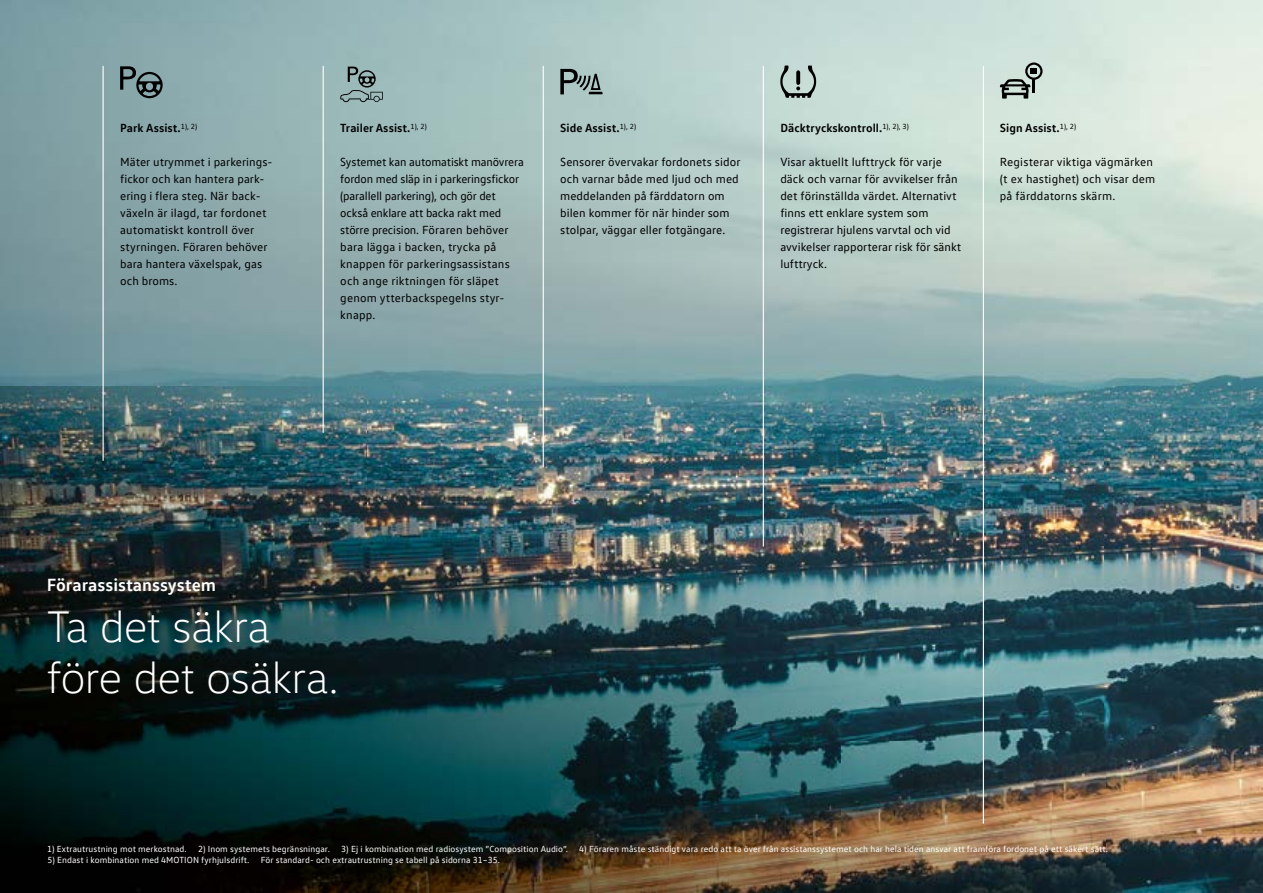
<style>
.page{position:relative;width:1263px;height:893px;background:#fff}
.page>*{position:absolute;margin:0;border:0;box-sizing:border-box;transform-origin:0 0}
.t1{font:300 45px/51px "VW Head";letter-spacing:-.015em;color:#fff}
.t2{font:700 18px "VW Text";color:#fff}
.t3{font:12px/17px "VW Text";letter-spacing:.005em;color:#000}
.t4{font:700 12px "VW Text";letter-spacing:.005em;color:#000}
.t5{font:9px "VW Text";letter-spacing:.005em;color:#fff}
</style>
<div class="page">
<img style="left:0;top:0;width:1263px;height:893px">
<svg style="left:120px;top:66px;width:43px;height:32px"></svg>
<svg style="left:1000px;top:63px;width:42px;height:36px;background:#939f99"></svg>
<svg style="left:340px;top:67px;width:43px;height:35px;background:#7c9494"></svg>
<svg style="left:560px;top:69px;width:43px;height:25px"></svg>
<svg style="left:780px;top:66px;width:36px;height:32px"></svg>
<hr style="left:103px;top:66px;width:1px;height:395px;background:#fff">
<hr style="left:763px;top:66px;width:1px;height:480px;background:#fff">
<hr style="left:323px;top:66px;width:1px;height:367px;background:#fff">
<hr style="left:543px;top:66px;width:1px;height:401px;background:#fff">
<hr style="left:983px;top:66px;width:1px;height:757px;background:#fff">
<p class="t4" style="left:120px;top:120px;width:79px">Park Assist.<sup>1),</sup> <sup>2)</sup></p>
<p class="t3" style="left:120px;top:153px;width:154px">Mäter utrymmet i parkerings&shy;fickor och kan hantera park&shy;ering i flera steg. När back&shy;växeln är ilagd, tar fordonet auto matiskt kontroll över styrningen. Föraren behöver bara hantera växelspak, gas och broms.</p>
<p class="t4" style="left:340px;top:120px;width:88px">Trailer Assist.<sup>1),</sup> <sup>2)</sup></p>
<p class="t3" style="left:340px;top:153px;width:185px">Systemet kan automatiskt manöv rera fordon med släp in i parkeringsfickor (parallell parkering), och gör det också enklare att backa rakt med större precision. Föraren behöver bara lägga i backen, trycka på knappen för parkerings assistans och ange riktningen för släpet genom ytterbackspegelns styr&shy;knapp.</p>
<p class="t4" style="left:560px;top:120px;width:77px">Side Assist.<sup>1),</sup> <sup>2)</sup></p>
<p class="t3" style="left:560px;top:153px;width:182px">Sensorer övervakar fordonets sidor och varnar både med ljud och med meddelanden på färd datorn om bilen kommer för när hinder som stolpar, väggar eller fotgängare.</p>
<p class="t4" style="left:780px;top:120px;width:130px">Däcktryckskontroll.<sup>1),</sup> <sup>2),</sup> <sup>3)</sup></p>
<p class="t3" style="left:780px;top:153px;width:182px">Visar aktuellt lufttryck för varje däck och varnar för avvikelser från det för inställda värdet. Alternativt finns ett enklare system som registre rar hjulens varvtal och vid avvikelser rapporterar risk för sänkt lufttryck.</p>
<p class="t4" style="left:1000px;top:120px;width:78px">Sign Assist.<sup>1),</sup> <sup>2)</sup></p>
<p class="t3" style="left:1000px;top:153px;width:157px">Registerar viktiga vägmärken (t ex hastighet) och visar dem på färddatorns skärm.</p>
<h2 class="t2" style="left:47px;top:573px;width:171px">Förarassistanssystem</h2>
<h1 class="t1" style="left:47px;top:601px;width:294px">Ta det säkra före det osäkra.</h1>
<p class="t5" style="left:47px;top:844px;width:141px">1) Extrautrustning mot merkostnad.</p>
<p class="t5" style="left:198px;top:844px;width:133px">2) Inom systemets begränsningar.</p>
<p class="t5" style="left:341px;top:844px;width:228px">3) Ej i kombination med radiosystem ”Composition Audio”.</p>
<p class="t5" style="left:579px;top:844px;width:530px">4) Föraren måste ständigt vara redo att ta över från assistanssystemet och har hela tiden ansvar att framföra fordonet på ett säkert sätt.</p>
<p class="t5" style="left:47px;top:855px;width:204px">5) Endast i kombination med 4MOTION fyrhjulsdrift.</p>
<p class="t5" style="left:261px;top:855px;width:241px">För standard- och extrautrustning se tabell på sidorna 31–35.</p>
</div>
